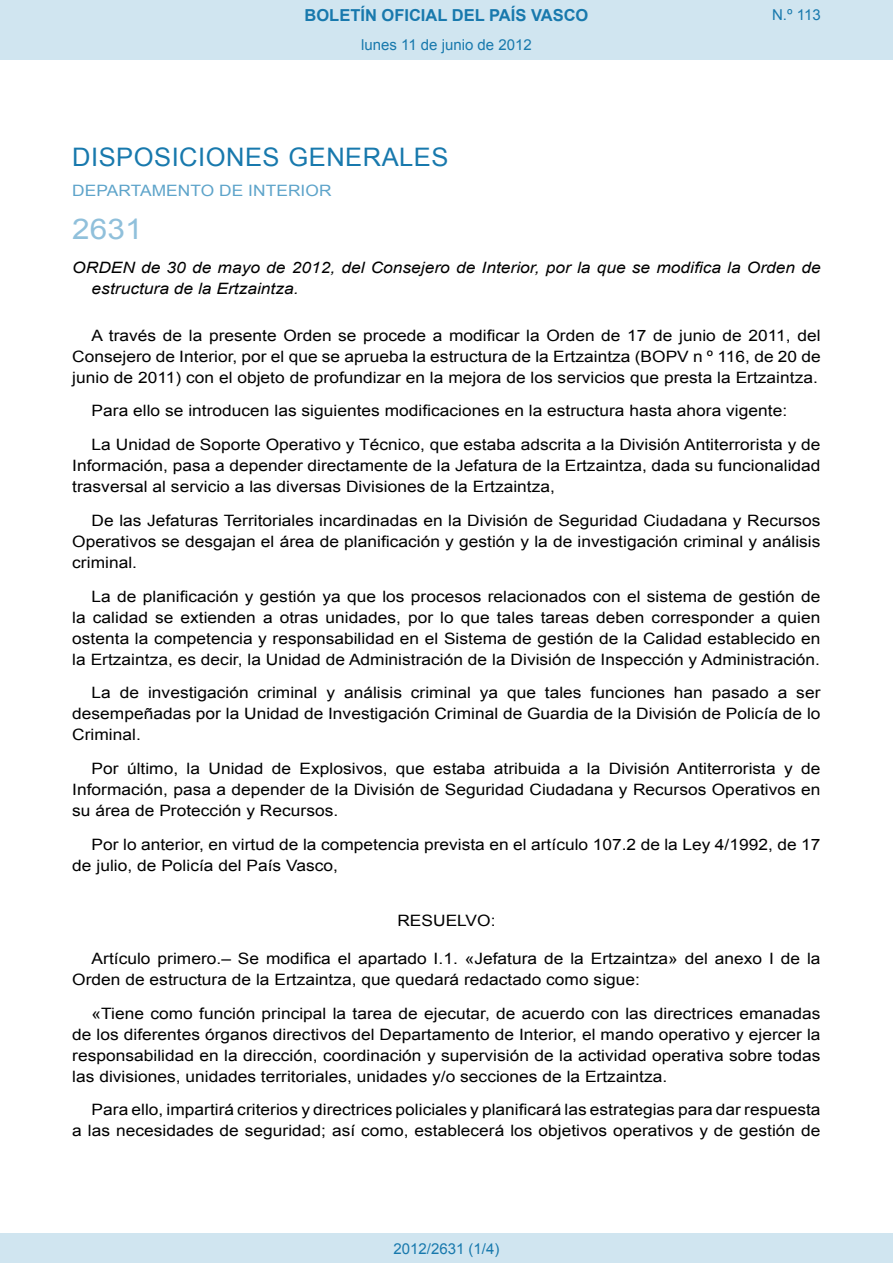
<style>
.page{position:relative;width:893px;height:1263px;background:#fff}
.page>*{position:absolute;margin:0;border:0;box-sizing:border-box;transform-origin:0 0}
.BOPVOrden{font:28.5px "Arial";color:#90c0db;scale:1.11 1}
.BOPVSeccion{font:25.5px "Arial";letter-spacing:.02em;color:#1879ad}
.t1{font:700 16.5px "Arial";color:#1879ad}
.BOPVDetalle{font:15.6px/21px "Arial";color:#000;text-align:justify;scale:1.11 1}
.BOPVTitulo{font:italic 15.6px/21px "Arial";color:#000;scale:1.11 1}
.BOPVOrganismo{font:15.6px "Arial";letter-spacing:.005em;color:#5ea4ca;scale:1.11 1}
.BOPVClave{font:15.6px "Arial";color:#000;scale:1.11 1}
.Paginacion_Centro{font:15px "Arial";color:#1879ad}
</style>
<div class="page">
<div style="left:0;top:0;width:893px;height:60px;background:#d0e5f0"></div>
<div style="left:0;top:1233px;width:893px;height:30px;background:#d0e5f0"></div>
<p class="t1" style="left:305px;top:4px;width:285px">BOLETÍN OFICIAL DEL PAÍS VASCO</p>
<p class="Paginacion_Centro" style="left:361px;top:35px;width:172px">lunes 11 de junio de 2012</p>
<p class="Paginacion_Centro" style="left:772px;top:5px;width:50px">N.º 113</p>
<p class="BOPVSeccion" style="left:72px;top:141px;width:378px">DISPOSICIONES GENERALES</p>
<p class="BOPVOrganismo" style="left:72px;top:181px;width:235px">DEPARTAMENTO DE INTERIOR</p>
<p class="BOPVOrden" style="left:72px;top:211px;width:65px">2631</p>
<p class="BOPVTitulo" style="left:92px;top:257px;width:658px;text-indent:-19px">ORDEN de 30 de mayo de 2012, del Consejero de Interior, por la que se modifica la Orden de estructura de la Ertzaintza.</p>
<p class="BOPVDetalle" style="left:72px;top:325px;width:676px;text-indent:19px">A través de la presente Orden se procede a modificar la Orden de 17 de junio de 2011, del Consejero de Interior, por el que se aprueba la estructura de la Ertzaintza (BOPV n º 116, de 20 de junio de 2011) con el objeto de profundizar en la mejora de los servicios que presta la Ertzaintza.</p>
<p class="BOPVDetalle" style="left:92px;top:400px;width:628px">Para ello se introducen las siguientes modificaciones en la estructura hasta ahora vigente:</p>
<p class="BOPVDetalle" style="left:72px;top:434px;width:676px;text-indent:19px">La Unidad de Soporte Operativo y Técnico, que estaba adscrita a la División Antiterrorista y de Información, pasa a depender directamente de la Jefatura de la Ertzaintza, dada su funcionalidad trasversal al servicio a las diversas Divisiones de la Ertzaintza,</p>
<p class="BOPVDetalle" style="left:72px;top:510px;width:676px;text-indent:19px">De las Jefaturas Territoriales incardinadas en la División de Seguridad Ciudadana y Recursos Operativos se desgajan el área de planificación y gestión y la de investigación criminal y análisis criminal.</p>
<p class="BOPVDetalle" style="left:72px;top:586px;width:676px;text-indent:19px">La de planificación y gestión ya que los procesos relacionados con el sistema de gestión de la calidad se extienden a otras unidades, por lo que tales tareas deben corresponder a quien ostenta la competencia y responsabilidad en el Sistema de gestión de la Calidad establecido en la Ertzaintza, es decir, la Unidad de Administración de la División de Inspección y Administración.</p>
<p class="BOPVDetalle" style="left:72px;top:682px;width:676px;text-indent:19px">La de investigación criminal y análisis criminal ya que tales funciones han pasado a ser desempeñadas por la Unidad de Investigación Criminal de Guardia de la División de Policía de lo Criminal.</p>
<p class="BOPVDetalle" style="left:72px;top:758px;width:676px;text-indent:19px">Por último, la Unidad de Explosivos, que estaba atribuida a la División Antiterrorista y de Información, pasa a depender de la División de Seguridad Ciudadana y Recursos Operativos en su área de Protección y Recursos.</p>
<p class="BOPVDetalle" style="left:72px;top:834px;width:675px;text-indent:19px">Por lo anterior, en virtud de la competencia prevista en el artículo 107.2 de la Ley 4/1992, de 17 de julio, de Policía del País Vasco,</p>
<p class="BOPVClave" style="left:397px;top:910px;width:90px">RESUELVO:</p>
<p class="BOPVDetalle" style="left:72px;top:948px;width:676px;text-indent:19px">Artículo primero.– Se modifica el apartado I.1. «Jefatura de la Ertzaintza» del anexo I de la<br>Orden de estructura de la Ertzaintza, que quedará redactado como sigue:</p>
<p class="BOPVDetalle" style="left:72px;top:1003px;width:676px;text-indent:19px">«Tiene como función principal la tarea de ejecutar, de acuerdo con las directrices emanadas de los diferentes órganos directivos del Departamento de Interior, el mando operativo y ejercer la responsabilidad en la dirección, coordinación y supervisión de la actividad operativa sobre todas las divisiones, unidades territoriales, unidades y/o secciones de la Ertzaintza.</p>
<p class="BOPVDetalle" style="left:72px;top:1100px;width:676px;text-align:right">Para ello, impartirá criterios y directrices policiales y planificará las estrategias para dar respuesta<br>a las necesidades de seguridad; así como, establecerá los objetivos operativos y de gestión de</p>
<p class="Paginacion_Centro" style="left:393px;top:1238px;width:107px">2012/2631 (1/4)</p>
</div>
